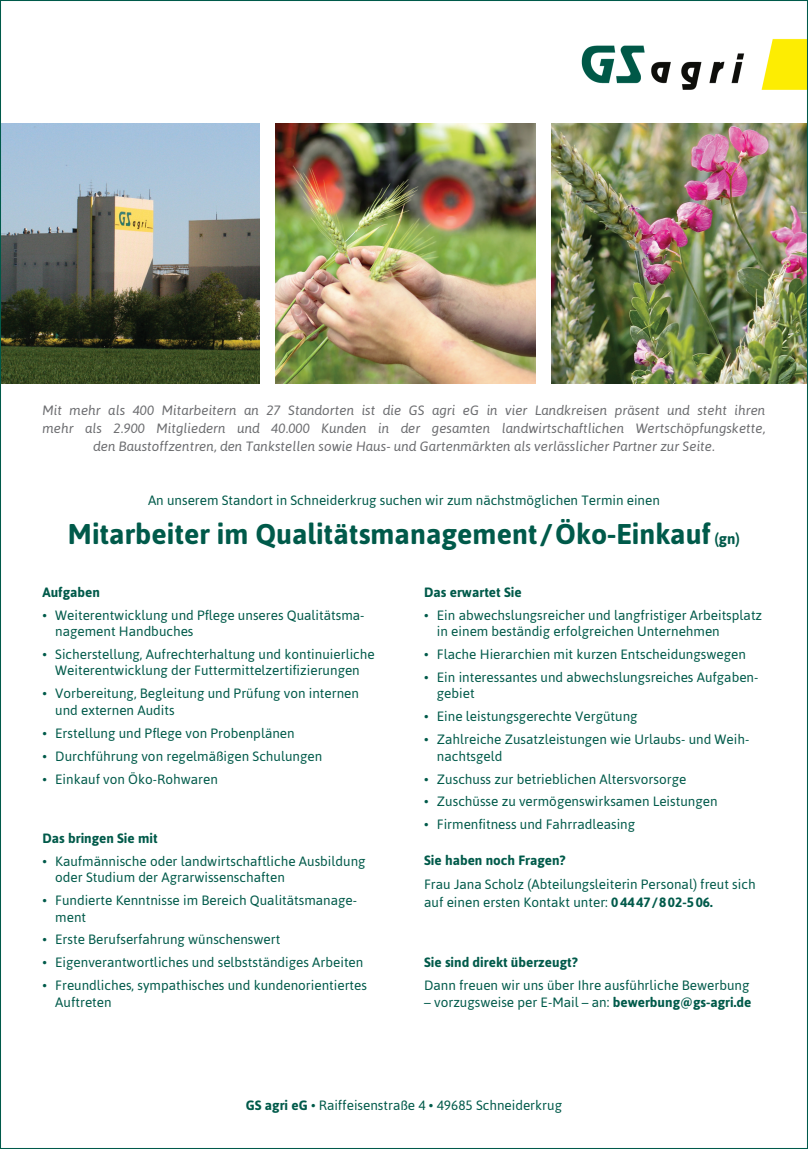
<style>
.page{position:relative;width:808px;height:1149px;background:#fff}
.page>*{position:absolute;margin:0;border:0;box-sizing:border-box;transform-origin:0 0}
.t1{font:700 28.5px "Asap";color:#005a4a}
.t2{font:13.5px/16.5px "Asap";color:#005a4a}
.t3{font:italic 13.5px/18px "Asap";color:#6c6d70;text-align:center}
.t4{font:700 13.5px "Asap";color:#005a4a}
.s1{font-size:15px}
.s2{font-weight:700}
</style>
<div class="page">
<img style="left:276px;top:123px;width:259px;height:260px">
<img style="left:551px;top:123px;width:255px;height:260px">
<img style="left:2px;top:123px;width:258px;height:260px">
<img style="left:581px;top:38px;width:225px;height:52px">
<p class="t3" style="left:43px;top:401px;width:724px">Mit mehr als 400 Mitarbeitern an 27 Standorten ist die GS agri eG in vier Landkreisen präsent und steht ihren mehr als 2.900 Mitgliedern und 40.000 Kunden in der gesamten landwirtschaftlichen Wertschöpfungskette, den Baustoffzentren, den Tankstellen sowie Haus- und Gartenmärkten als verlässlicher Partner zur Seite.</p>
<p class="t2" style="left:148px;top:491px;width:513px">An unserem Standort in Schneiderkrug suchen wir zum nächstmöglichen Termin einen</p>
<h1 class="t1" style="left:68px;top:515px;width:673px">Mitarbeiter im Qualitätsmanagement/Öko-Einkauf <span class="s1">(gn)</span></h1>
<p class="t4" style="left:43px;top:582px;width:59px">Aufgaben</p>
<p class="t2" style="left:55px;top:606px;width:311px;text-indent:-13px">• Weiterentwicklung und Pflege unseres Qualitätsma&shy;nagement Handbuches</p>
<p class="t2" style="left:43px;top:645px;width:334px;text-align:center">• Sicherstellung, Aufrechterhaltung und kontinuierliche<br>Weiterentwicklung der Futtermittelzertifizierungen</p>
<p class="t2" style="left:55px;top:684px;width:305px;text-indent:-13px">• Vorbereitung, Begleitung und Prüfung von internen und externen Audits</p>
<p class="t2" style="left:43px;top:724px;width:254px">• Erstellung und Pflege von Probenplänen</p>
<p class="t2" style="left:43px;top:747px;width:281px">• Durchführung von regelmäßigen Schulungen</p>
<p class="t2" style="left:43px;top:769px;width:177px">• Einkauf von Öko-Rohwaren</p>
<p class="t4" style="left:43px;top:828px;width:117px">Das bringen Sie mit</p>
<p class="t2" style="left:55px;top:851px;width:312px;text-indent:-13px">• Kaufmännische oder landwirtschaftliche Ausbildung oder Studium der Agrarwissenschaften</p>
<p class="t2" style="left:55px;top:891px;width:303px;text-indent:-13px">• Fundierte Kenntnisse im Bereich Qualitätsmanage&shy;ment</p>
<p class="t2" style="left:43px;top:930px;width:239px">• Erste Berufserfahrung wünschenswert</p>
<p class="t2" style="left:43px;top:953px;width:322px">• Eigenverantwortliches und selbstständiges Arbeiten</p>
<p class="t2" style="left:55px;top:976px;width:313px;text-indent:-13px">• Freundliches, sympathisches und kundenorientiertes<br>Auftreten</p>
<p class="t4" style="left:424px;top:582px;width:99px">Das erwartet Sie</p>
<p class="t2" style="left:437px;top:606px;width:327px;text-indent:-13px">• Ein abwechslungsreicher und langfristiger Arbeitsplatz in einem beständig erfolgreichen Unternehmen</p>
<p class="t2" style="left:424px;top:645px;width:323px">• Flache Hierarchien mit kurzen Entscheidungswegen</p>
<p class="t2" style="left:437px;top:668px;width:323px;text-indent:-13px">• Ein interessantes und abwechslungsreiches Aufgaben&shy;gebiet</p>
<p class="t2" style="left:424px;top:707px;width:215px">• Eine leistungsgerechte Vergütung</p>
<p class="t2" style="left:437px;top:730px;width:314px;text-indent:-13px">• Zahlreiche Zusatzleistungen wie Urlaubs- und Weih&shy;nachtsgeld</p>
<p class="t2" style="left:424px;top:769px;width:264px">• Zuschuss zur betrieblichen Altersvorsorge</p>
<p class="t2" style="left:424px;top:792px;width:295px">• Zuschüsse zu vermögenswirksamen Leistungen</p>
<p class="t2" style="left:424px;top:815px;width:212px">• Firmenfitness und Fahrradleasing</p>
<p class="t4" style="left:424px;top:850px;width:143px">Sie haben noch Fragen?</p>
<p class="t2" style="left:424px;top:874px;width:333px;line-height:18px">Frau Jana Scholz (Abteilungsleiterin Personal) freut sich auf einen ersten Kontakt unter: <span class="s2">04447/802-506.</span></p>
<p class="t4" style="left:424px;top:953px;width:155px">Sie sind direkt überzeugt?</p>
<p class="t2" style="left:424px;top:976px;width:327px">Dann freuen wir uns über Ihre ausführliche Bewerbung</p>
<p class="t2" style="left:424px;top:992px;width:329px">– vorzugsweise per E-Mail – an: <span class="s2">bewerbung@gs-agri.de</span></p>
<p class="t2" style="left:246px;top:1096px;width:318px"><span class="s2">GS agri eG</span> • Raiffeisenstraße 4 • 49685 Schneiderkrug</p>
</div>
